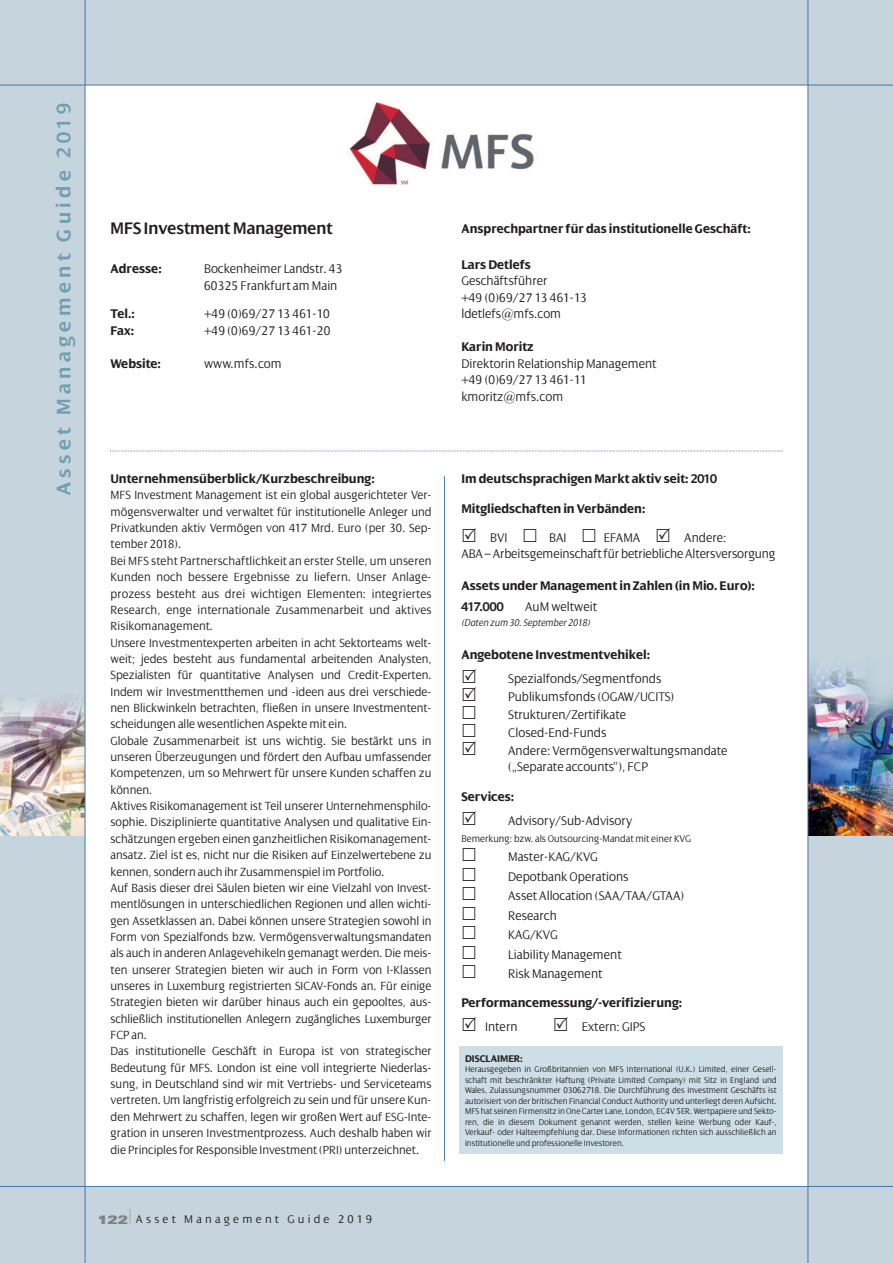
<style>
.page{position:relative;width:893px;height:1263px;background:#c5d4dd}
.page>*{position:absolute;margin:0;border:0;box-sizing:border-box;transform-origin:0 0}
.t1{font:600 21px "Dialog";letter-spacing:.21em;color:#6f9db2}
.t2{font:600 18px "Dialog";color:#231f20;scale:.95 1}
.t3{font:300 13.5px/16.5px "Dialog";color:#231f20;scale:.95 1}
.t4{font:700 13.5px/21px "Dialog";color:#231f20;scale:.95 1}
.t5{font:300 12.75px/16.4px "Dialog";color:#231f20;scale:.95 1}
.t6{font:300 12px "Dialog";letter-spacing:.265em;color:#231f20}
.t7{font:300 10.5px "Dialog";color:#231f20;scale:.95 1}
.t8{font:italic 300 10.5px "Dialog";color:#231f20;scale:.95 1}
.t9{font:700 10.5px "Dialog";color:#231f20;scale:.95 1}
.t10{font:300 9px/10.5px "Dialog";color:#231f20;text-align:justify;scale:.95 1}
.s1{font-family:"Univers";font-weight:900;font-stretch:expanded;color:#808285}
.s2{font-family:"Helvetica Neue";font-weight:200;font-size:21px;color:#808285}
</style>
<div class="page">
<img style="left:0;top:525px;width:85px;height:310px">
<img style="left:808px;top:535px;width:85px;height:300px">
<div style="left:85px;top:85px;width:723px;height:1101px;background:#fff"></div>
<hr style="left:0;top:85px;width:893px;height:1px;background:#4376ae">
<hr style="left:85px;top:0;width:1px;height:1263px;background:#4376ae">
<hr style="left:807px;top:0;width:1px;height:1263px;background:#4376ae">
<hr style="left:0;top:1186px;width:893px;height:1px;background:#4376ae">
<img style="left:348px;top:101px;width:188px;height:86px">
<svg style="left:110px;top:451px;width:673px;height:1px"></svg>
<hr style="left:444px;top:476px;width:1px;height:685px;background:#4376ae">
<div style="left:459px;top:1046px;width:323px;height:107px;background:#cedee7"></div>
<h1 class="t1" style="left:51px;top:495px;width:393px;rotate:-90deg">Asset Management Guide 2019</h1>
<h2 class="t2" style="left:111px;top:217px;width:235px">MFS Investment Management</h2>
<p class="t4" style="left:111px;top:258px;width:55px">Adresse:</p>
<p class="t3" style="left:204px;top:260px;width:147px">Bockenheimer Landstr. 43<br>60325 Frankfurt am Main</p>
<p class="t4" style="left:111px;top:303px;width:27px">Tel.:</p>
<p class="t3" style="left:204px;top:305px;width:134px">+49 (0)69/27 13 461-10</p>
<p class="t4" style="left:111px;top:319px;width:26px">Fax:</p>
<p class="t3" style="left:204px;top:322px;width:135px">+49 (0)69/27 13 461-20</p>
<p class="t4" style="left:111px;top:352px;width:54px">Website:</p>
<p class="t3" style="left:204px;top:355px;width:83px">www.mfs.com</p>
<p class="t4" style="left:111px;top:468px;width:279px">Unternehmensüberblick/Kurzbeschreibung:</p>
<p class="t5" style="left:111px;top:487px;width:339px">MFS Investment Management ist ein global ausgerichteter Ver&shy;mögensverwalter und verwaltet für institutionelle Anleger und Privatkunden aktiv Vermögen von 417 Mrd. Euro (per 30. Sep&shy;tember 2018).<br>Bei MFS steht Partnerschaftlichkeit an erster Stelle, um unseren Kunden noch bessere Ergebnisse zu liefern. Unser Anlage&shy;prozess besteht aus drei wichtigen Elementen: integriertes Research, enge internationale Zusammenarbeit und aktives Risikomanagement.<br>Unsere Investmentexperten arbeiten in acht Sektorteams welt&shy;weit; jedes besteht aus fundamental arbeitenden Analysten, Spezialisten für quantitative Analysen und Credit-Experten.<br>Indem wir Investmentthemen und -ideen aus drei verschiede&shy;nen Blickwinkeln betrachten, fließen in unsere Investmentent&shy;scheidungen alle wesentlichen Aspekte mit ein.<br>Globale Zusammenarbeit ist uns wichtig. Sie bestärkt uns in unseren Überzeugungen und fördert den Aufbau umfassender Kompetenzen, um so Mehrwert für unsere Kunden schaffen zu können.<br>Aktives Risikomanagement ist Teil unserer Unternehmensphilo&shy;sophie. Disziplinierte quantitative Analysen und qualitative Ein&shy;schätzungen ergeben einen ganzheitlichen Risikomanagement&shy;ansatz. Ziel ist es, nicht nur die Risiken auf Einzelwertebene zu kennen, sondern auch ihr Zusammenspiel im Portfolio.<br>Auf Basis dieser drei Säulen bieten wir eine Vielzahl von Invest&shy;mentlösungen in unterschiedlichen Regionen und allen wichti&shy;gen Assetklassen an. Dabei können unsere Strategien sowohl in Form von Spezialfonds bzw. Vermögensverwaltungsmandaten als auch in anderen Anlagevehikeln gemanagt werden. Die meis&shy;ten unserer Strategien bieten wir auch in Form von I-Klassen unseres in Luxemburg registrierten SICAV-Fonds an. Für einige Strategien bieten wir darüber hinaus auch ein gepooltes, aus&shy;schließlich institutionellen Anlegern zugängliches Luxemburger FCP an.<br>Das institutionelle Geschäft in Europa ist von strategischer Bedeutung für MFS. London ist eine voll integrierte Niederlas&shy;sung, in Deutschland sind wir mit Vertriebs- und Serviceteams vertreten. Um langfristig erfolgreich zu sein und für unsere Kun&shy;den Mehrwert zu schaffen, legen wir großen Wert auf ESG-Inte&shy;gration in unseren Investmentprozess. Auch deshalb haben wir die Principles for Responsible Investment (PRI) unterzeichnet.</p>
<p class="t6" style="left:97px;top:1212px;width:276px"><span class="s1">122</span><span class="s2">I</span>Asset Management Guide 2019</p>
<p class="t4" style="left:461px;top:217px;width:306px">Ansprechpartner für das institutionelle Geschäft:</p>
<p class="t4" style="left:461px;top:253px;width:75px">Lars Detlefs</p>
<p class="t3" style="left:461px;top:272px;width:134px">Geschäftsführer<br>+49 (0)69/27 13 461-13 ldetlefs@mfs.com</p>
<p class="t4" style="left:461px;top:336px;width:78px">Karin Moritz</p>
<p class="t3" style="left:461px;top:355px;width:207px">Direktorin Relationship Management +49 (0)69/27 13 461-11 kmoritz@mfs.com</p>
<p class="t4" style="left:461px;top:468px;width:271px">Im deutschsprachigen Markt aktiv seit: 2010</p>
<p class="t4" style="left:461px;top:498px;width:195px">Mitgliedschaften in Verbänden:</p>
<p class="t3" style="left:490px;top:529px;width:20px">BVI</p>
<p class="t3" style="left:549px;top:529px;width:20px">BAI</p>
<p class="t3" style="left:604px;top:529px;width:40px">EFAMA</p>
<p class="t3" style="left:461px;top:529px;width:332px;text-indent:223px">Andere:<br>ABA – Arbeitsgemeinschaft für betriebliche Altersversorgung</p>
<p class="t4" style="left:461px;top:574px;width:310px">Assets under Management in Zahlen (in Mio. Euro):<br>417.000</p>
<p class="t3" style="left:525px;top:598px;width:77px">AuM weltweit</p>
<p class="t8" style="left:461px;top:616px;width:137px">(Daten zum 30. September 2018)</p>
<p class="t4" style="left:461px;top:643px;width:200px">Angebotene Investmentvehikel:</p>
<p class="t3" style="left:508px;top:669px;width:232px;line-height:18px">Spezialfonds/Segmentfonds<br>Publikumsfonds (OGAW/UCITS)<br>Strukturen/Zertifikate<br>Closed-End-Funds<br>Andere: Vermögensverwaltungsmandate</p>
<p class="t3" style="left:508px;top:758px;width:149px">(„Separate accounts“), FCP</p>
<p class="t4" style="left:461px;top:786px;width:57px">Services:</p>
<p class="t3" style="left:508px;top:812px;width:132px">Advisory/Sub-Advisory</p>
<p class="t7" style="left:461px;top:832px;width:243px">Bemerkung: bzw. als Outsourcing-Mandat mit einer KVG</p>
<p class="t3" style="left:508px;top:847px;width:187px;line-height:19.5px">Master-KAG/KVG<br>Depotbank Operations<br>Asset Allocation (SAA/TAA/GTAA)<br>Research<br>KAG/KVG<br>Liability Management<br>Risk Management</p>
<p class="t4" style="left:461px;top:991px;width:234px">Performancemessung/-verifizierung:</p>
<p class="t3" style="left:485px;top:1018px;width:36px">Intern</p>
<p class="t3" style="left:582px;top:1018px;width:68px">Extern: GIPS</p>
<p class="t9" style="left:465px;top:1052px;width:62px">DISCLAIMER:</p>
<p class="t10" style="left:465px;top:1064px;width:330px">Herausgegeben in Großbritannien von MFS International (U.K.) Limited, einer Gesell&shy;schaft mit beschränkter Haftung (Private Limited Company) mit Sitz in England und Wales, Zulassungsnummer 03062718. Die Durchführung des Investment Geschäfts ist autorisiert von der britischen Financial Conduct Authority und unterliegt deren Aufsicht.<br>MFS hat seinen Firmensitz in One Carter Lane, London, EC4V 5ER. Wertpapiere und Sekto&shy;ren, die in diesem Dokument genannt werden, stellen keine Werbung oder Kauf-, Verkauf- oder Halteempfehlung dar. Diese Informationen richten sich ausschließlich an institutionelle und professionelle Investoren.</p>
</div>
